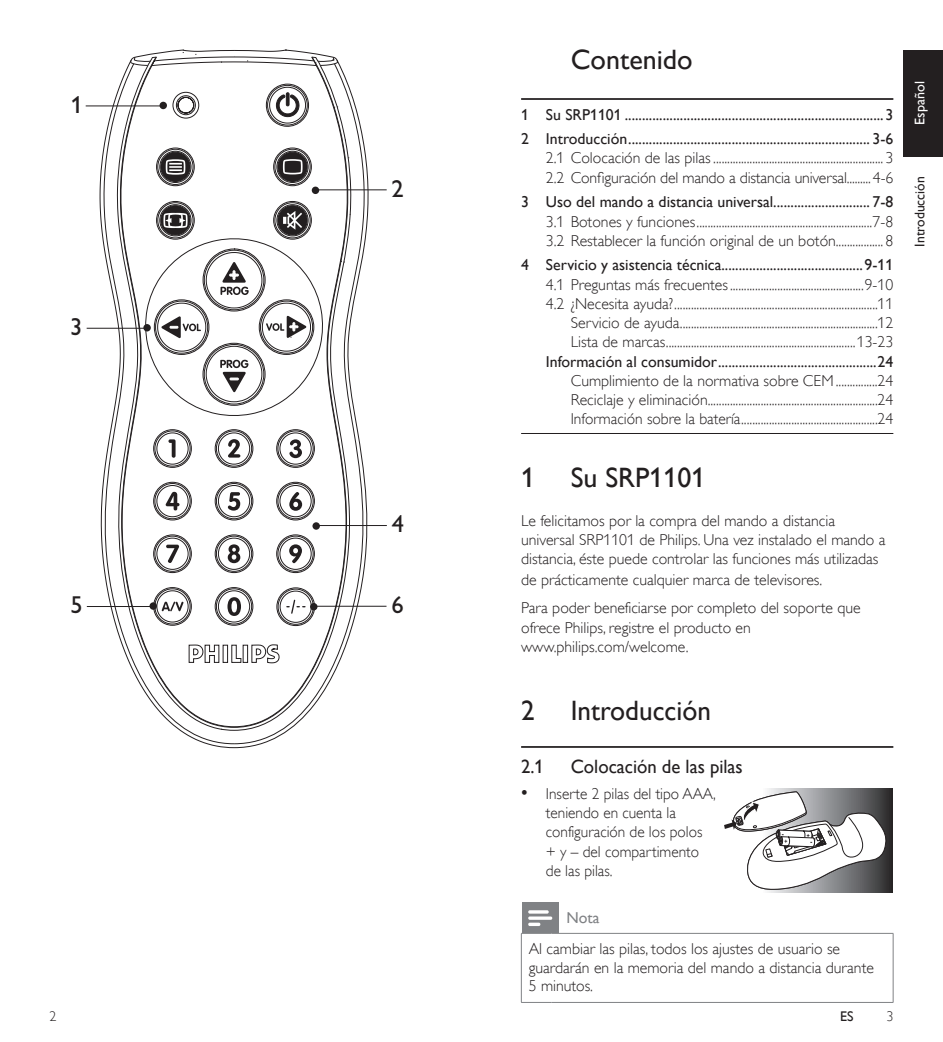
<style>
.page{position:relative;width:943px;height:1042px;background:#fff}
.page>*{position:absolute;margin:0;border:0;box-sizing:border-box;transform-origin:0 0}
.t1{font:28px "Gill Sans Alt One WGL";color:#231f20}
.t2{font:24.5px "Gill Sans Alt One WGL";color:#231f20}
.t3{font:19.25px "Gill Sans Alt One WGL";color:#231f20}
.t4{font:15.75px/19.2px "Gill Sans Alt One WGL Light";color:#231f20}
.t5{font:15.75px/24.5px "Gill Sans Alt One WGL";color:#231f20}
.t6{font:15.75px "Gill Sans Alt One WGL";color:#808285}
.t7{font:14px "Gill Sans Alt One WGL";color:#231f20}
.t8{font:14px "Gill Sans Alt One WGL";color:#fff}
.t9{font:14px "Gill Sans Alt One WGL Light";color:#231f20}
.s1{font-family:"Gill Sans Alt One WGL";font-size:19.25px}
</style>
<div class="page">
<hr style="left:521px;top:98px;width:372px;height:2px;background:#231f20">
<hr style="left:521px;top:433px;width:372px;height:1px;background:#231f20">
<hr style="left:521px;top:746px;width:372px;height:2px;background:#231f20">
<svg style="left:764px;top:788px;width:128px;height:104px"></svg>
<svg style="left:724px;top:791px;width:162px;height:98px"></svg>
<hr style="left:892px;top:933px;width:1px;height:69px;background:#808285">
<hr style="left:521px;top:933px;width:30px;height:1px;background:#808285">
<hr style="left:521px;top:933px;width:1px;height:69px;background:#808285">
<hr style="left:551px;top:933px;width:342px;height:1px;background:#808285">
<hr style="left:521px;top:1002px;width:30px;height:1px;background:#808285">
<hr style="left:551px;top:1002px;width:342px;height:1px;background:#808285">
<div style="left:521px;top:903px;width:37px;height:30px;background:#808285"></div>
<svg style="left:528px;top:910px;width:24px;height:16px"></svg>
<div style="left:903px;top:50px;width:40px;height:106px;background:#231f20"></div>
<svg style="left:100px;top:98px;width:15px;height:526px"></svg>
<svg style="left:119px;top:59px;width:249px;height:685px"></svg>
<svg style="left:173px;top:406px;width:127px;height:257px"></svg>
<div style="left:153px;top:429px;width:38px;height:38px;border:1px solid #231f20;border-radius:50%"></div>
<div style="left:155px;top:431px;width:35px;height:35px;border:1px solid #231f20;border-radius:50%"></div>
<div style="left:157px;top:433px;width:31px;height:31px;border:1px solid #231f20;border-radius:50%"></div>
<div style="left:215px;top:429px;width:38px;height:38px;border:1px solid #231f20;border-radius:50%"></div>
<div style="left:216px;top:431px;width:36px;height:35px;border:1px solid #231f20;border-radius:50%"></div>
<div style="left:218px;top:433px;width:32px;height:31px;border:1px solid #231f20;border-radius:50%"></div>
<div style="left:276px;top:429px;width:38px;height:38px;border:1px solid #231f20;border-radius:50%"></div>
<div style="left:278px;top:431px;width:35px;height:35px;border:1px solid #231f20;border-radius:50%"></div>
<div style="left:280px;top:433px;width:31px;height:31px;border:1px solid #231f20;border-radius:50%"></div>
<div style="left:153px;top:482px;width:38px;height:38px;border:1px solid #231f20;border-radius:50%"></div>
<div style="left:155px;top:483px;width:35px;height:36px;border:1px solid #231f20;border-radius:50%"></div>
<div style="left:157px;top:485px;width:31px;height:32px;border:1px solid #231f20;border-radius:50%"></div>
<div style="left:215px;top:482px;width:38px;height:38px;border:1px solid #231f20;border-radius:50%"></div>
<div style="left:216px;top:483px;width:36px;height:36px;border:1px solid #231f20;border-radius:50%"></div>
<div style="left:218px;top:485px;width:32px;height:32px;border:1px solid #231f20;border-radius:50%"></div>
<div style="left:276px;top:482px;width:38px;height:38px;border:1px solid #231f20;border-radius:50%"></div>
<div style="left:278px;top:483px;width:35px;height:36px;border:1px solid #231f20;border-radius:50%"></div>
<div style="left:280px;top:485px;width:31px;height:32px;border:1px solid #231f20;border-radius:50%"></div>
<div style="left:153px;top:535px;width:38px;height:38px;border:1px solid #231f20;border-radius:50%"></div>
<div style="left:155px;top:536px;width:35px;height:35px;border:1px solid #231f20;border-radius:50%"></div>
<div style="left:157px;top:538px;width:31px;height:31px;border:1px solid #231f20;border-radius:50%"></div>
<div style="left:215px;top:535px;width:38px;height:38px;border:1px solid #231f20;border-radius:50%"></div>
<div style="left:216px;top:536px;width:36px;height:35px;border:1px solid #231f20;border-radius:50%"></div>
<div style="left:218px;top:538px;width:32px;height:31px;border:1px solid #231f20;border-radius:50%"></div>
<div style="left:276px;top:535px;width:38px;height:38px;border:1px solid #231f20;border-radius:50%"></div>
<div style="left:278px;top:536px;width:35px;height:35px;border:1px solid #231f20;border-radius:50%"></div>
<div style="left:280px;top:538px;width:31px;height:31px;border:1px solid #231f20;border-radius:50%"></div>
<div style="left:153px;top:587px;width:38px;height:38px;border:1px solid #231f20;border-radius:50%"></div>
<div style="left:155px;top:588px;width:35px;height:36px;border:1px solid #231f20;border-radius:50%"></div>
<div style="left:157px;top:591px;width:31px;height:31px;border:1px solid #231f20;border-radius:50%"></div>
<div style="left:215px;top:587px;width:38px;height:38px;border:1px solid #231f20;border-radius:50%"></div>
<div style="left:216px;top:588px;width:36px;height:36px;border:1px solid #231f20;border-radius:50%"></div>
<div style="left:218px;top:591px;width:32px;height:31px;border:1px solid #231f20;border-radius:50%"></div>
<svg style="left:162px;top:602px;width:21px;height:9px"></svg>
<svg style="left:168px;top:439px;width:7px;height:19px"></svg>
<svg style="left:228px;top:439px;width:12px;height:18px"></svg>
<svg style="left:289px;top:439px;width:13px;height:19px"></svg>
<svg style="left:228px;top:492px;width:12px;height:19px"></svg>
<svg style="left:166px;top:492px;width:13px;height:18px"></svg>
<svg style="left:289px;top:492px;width:13px;height:19px"></svg>
<svg style="left:228px;top:544px;width:12px;height:19px"></svg>
<svg style="left:227px;top:597px;width:14px;height:19px"></svg>
<svg style="left:166px;top:545px;width:13px;height:18px"></svg>
<svg style="left:289px;top:544px;width:13px;height:19px"></svg>
<svg style="left:117px;top:50px;width:220px;height:356px"></svg>
<div style="left:277px;top:588px;width:38px;height:38px;border:1px solid #231f20;border-radius:50%"></div>
<div style="left:278px;top:589px;width:35px;height:35px;border:1px solid #231f20;border-radius:50%"></div>
<div style="left:280px;top:591px;width:31px;height:31px;border:1px solid #231f20;border-radius:50%"></div>
<hr style="left:86px;top:105px;width:76px;height:1px;background:#231f20">
<div style="left:159px;top:102px;width:8px;height:7px;background:#231f20;border-radius:50%"></div>
<hr style="left:87px;top:328px;width:59px;height:1px;background:#231f20">
<div style="left:143px;top:324px;width:8px;height:7px;background:#231f20;border-radius:50%"></div>
<hr style="left:316px;top:189px;width:70px;height:1px;background:#231f20">
<div style="left:312px;top:187px;width:7px;height:7px;background:#231f20;border-radius:50%"></div>
<hr style="left:87px;top:606px;width:65px;height:1px;background:#231f20">
<div style="left:149px;top:602px;width:8px;height:8px;background:#231f20;border-radius:50%"></div>
<hr style="left:317px;top:525px;width:70px;height:1px;background:#231f20">
<div style="left:312px;top:522px;width:8px;height:8px;background:#231f20;border-radius:50%"></div>
<hr style="left:314px;top:606px;width:72px;height:1px;background:#231f20">
<div style="left:310px;top:603px;width:7px;height:7px;background:#231f20;border-radius:50%"></div>
<svg style="left:286px;top:599px;width:19px;height:15px"></svg>
<h2 class="t2" style="left:71px;top:88px;width:14px">1</h2>
<h2 class="t2" style="left:70px;top:310px;width:14px">3</h2>
<h2 class="t2" style="left:70px;top:588px;width:14px">5</h2>
<h2 class="t2" style="left:391px;top:171px;width:14px">2</h2>
<h2 class="t2" style="left:392px;top:507px;width:14px">4</h2>
<h2 class="t2" style="left:391px;top:587px;width:14px">6</h2>
<h1 class="t1" style="left:570px;top:40px;width:123px">Contenido</h1>
<p class="t5" style="left:521px;top:102px;width:374px">1 Su SRP1101 ...........................................................................3<br>2 Introducción...................................................................... 3-6</p>
<p class="t4" style="left:546px;top:149px;width:349px">2.1 Colocación de las pilas .............................................................3<br>2.2 Configuración del mando a distancia universal......... 4-6</p>
<p class="t5" style="left:521px;top:190px;width:374px">3 Uso del mando a distancia universal............................ 7-8</p>
<p class="t4" style="left:546px;top:212px;width:349px">3.1 Botones y funciones...............................................................7-8<br>3.2 Restablecer la función original de un botón.................8</p>
<p class="t5" style="left:521px;top:253px;width:374px">4 Servicio y asistencia técnica.........................................9-11</p>
<p class="t4" style="left:546px;top:275px;width:349px;text-align:right">4.1 Preguntas más frecuentes................................................9-10<br>4.2 ¿Necesita ayuda?.........................................................................11<br>Servicio de ayuda.......................................................................12<br>Lista de marcas....................................................................13-23</p>
<p class="t5" style="left:546px;top:349px;width:349px">Información al consumidor..............................................24</p>
<p class="t4" style="left:570px;top:371px;width:324px;text-align:justify">Cumplimiento de la normativa sobre CEM...............24<br>Reciclaje y eliminación.............................................................24<br>Información sobre la batería.................................................24</p>
<h1 class="t1" style="left:521px;top:459px;width:15px">1</h1>
<h1 class="t1" style="left:570px;top:459px;width:136px">Su SRP1101</h1>
<p class="t4" style="left:521px;top:511px;width:366px">Le felicitamos por la compra del mando a distancia universal SRP1101 de Philips. Una vez instalado el mando a distancia, éste puede controlar las funciones más utilizadas</p>
<p class="t4" style="left:521px;top:566px;width:341px;line-height:28px">de prácticamente cualquier marca de televisores.<br>Para poder beneficiarse por completo del soporte que</p>
<p class="t4" style="left:521px;top:618px;width:231px">ofrece Philips, registre el producto en www.philips.com/welcome.</p>
<h1 class="t1" style="left:521px;top:691px;width:15px">2</h1>
<h1 class="t1" style="left:570px;top:691px;width:142px">Introducción</h1>
<p class="t3" style="left:521px;top:753px;width:24px">2.1</p>
<p class="t3" style="left:570px;top:753px;width:173px">Colocación de las pilas</p>
<p class="t4" style="left:546px;top:784px;width:171px;text-indent:-25px"><span class="s1">•</span> Inserte 2 pilas del tipo AAA, teniendo en cuenta la configuración de los polos + y – del compartimento de las pilas.</p>
<p class="t6" style="left:566px;top:907px;width:34px">Nota</p>
<p class="t4" style="left:529px;top:940px;width:347px;line-height:18.4px">Al cambiar las pilas, todos los ajustes de usuario se guardarán en la memoria del mando a distancia durante<br>5 minutos.</p>
<p class="t9" style="left:50px;top:1006px;width:8px">2</p>
<p class="t7" style="left:840px;top:1006px;width:15px">ES</p>
<p class="t9" style="left:886px;top:1006px;width:8px">3</p>
<p class="t8" style="left:910px;top:125px;width:45px;rotate:-90deg">Español</p>
<p class="t7" style="left:910px;top:246px;width:72px;rotate:-90deg">Introducción</p>
</div>
